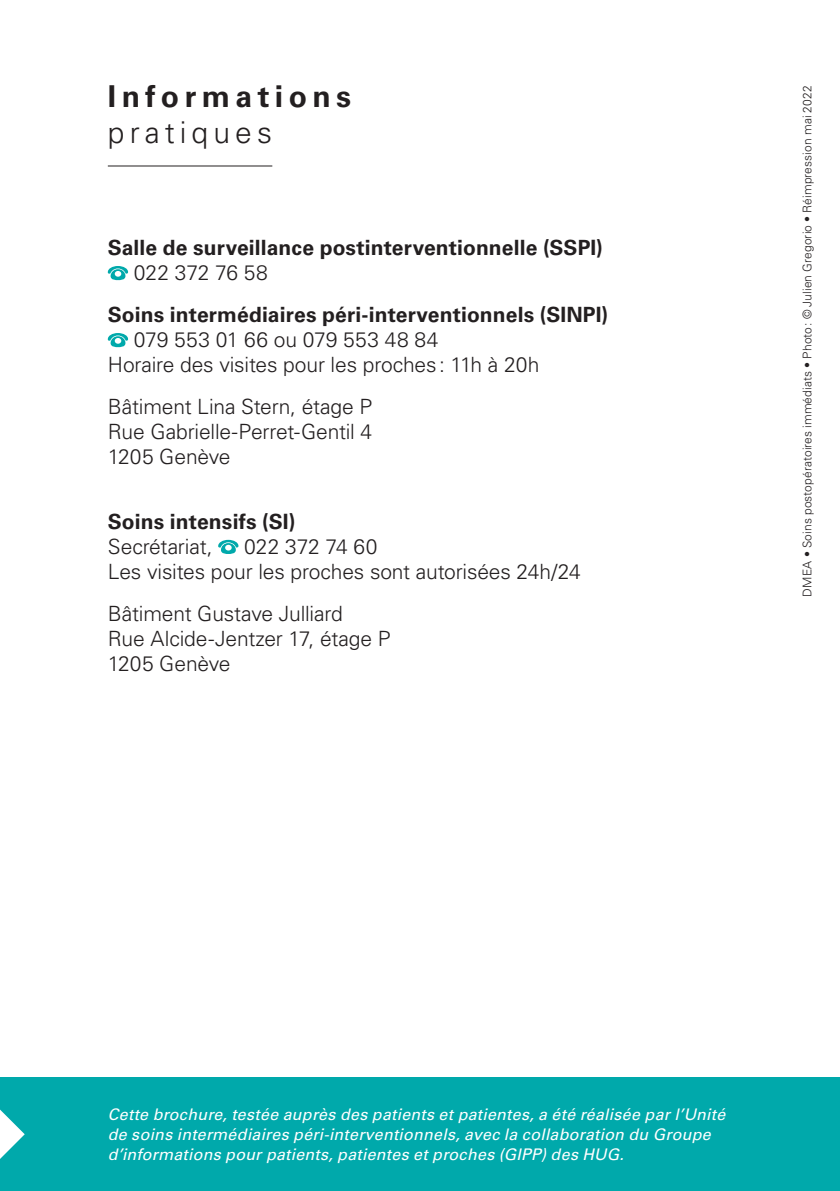
<style>
.page{position:relative;width:840px;height:1191px;background:#fff}
.page>*{position:absolute;margin:0;border:0;box-sizing:border-box;transform-origin:0 0}
.t1{font:700 30px "Univers LT Std";letter-spacing:.18em;color:#231f20}
.t2{font:300 30px "Univers LT Std";letter-spacing:.17em;color:#231f20}
.t3{font:300 21px/25px "Univers LT Std";letter-spacing:-.01em;color:#231f20}
.t4{font:700 21px "Univers LT Std";letter-spacing:.005em;color:#231f20}
.t5{font:italic 16px/20px "Univers LT Std";letter-spacing:.015em;color:#fff}
.t6{font:300 12px "Univers LT Std";letter-spacing:.01em;color:#231f20}
</style>
<div class="page">
<svg style="left:108px;top:266px;width:20px;height:14px"></svg>
<svg style="left:108px;top:333px;width:20px;height:14px"></svg>
<svg style="left:218px;top:540px;width:20px;height:14px"></svg>
<hr style="left:108px;top:165px;width:164px;height:1px;background:#231f20">
<div style="left:0;top:1077px;width:839px;height:114px;background:#00a9ab"></div>
<svg style="left:0;top:1109px;width:25px;height:50px"></svg>
<h1 class="t1" style="left:108px;top:79px;width:245px">Informations</h1>
<h1 class="t2" style="left:108px;top:114px;width:166px">pratiques</h1>
<p class="t4" style="left:108px;top:235px;width:496px">Salle de surveillance postinterventionnelle (SSPI)</p>
<p class="t3" style="left:134px;top:260px;width:135px">022 372 76 58</p>
<p class="t4" style="left:108px;top:302px;width:501px">Soins intermédiaires péri-interventionnels (SINPI)</p>
<p class="t3" style="left:108px;top:327px;width:433px;text-indent:26px">079 553 01 66 ou 079 553 48 84<br>Horaire des visites pour les proches: 11h à 20h</p>
<p class="t3" style="left:108px;top:394px;width:266px;text-align:justify">Bâtiment Lina Stern, étage P Rue Gabrielle-Perret-Gentil 4<br>1205 Genève</p>
<p class="t4" style="left:108px;top:509px;width:189px">Soins intensifs (SI)</p>
<p class="t3" style="left:108px;top:534px;width:106px">Secrétariat,</p>
<p class="t3" style="left:108px;top:534px;width:474px;text-indent:136px">022 372 74 60<br>Les visites pour les proches sont autorisées 24h/24</p>
<p class="t3" style="left:108px;top:601px;width:284px">Bâtiment Gustave Julliard<br>Rue Alcide-Jentzer 17, étage P<br>1205 Genève</p>
<p class="t6" style="left:799px;top:597px;width:513px;rotate:-90deg">DMEA • Soins postopératoires immédiats • Photo: © Julien Gregorio • Réimpression mai 2022</p>
<p class="t5" style="left:108px;top:1104px;width:618px">Cette brochure, testée auprès des patients et patientes, a été réalisée par l’Unité de soins intermédiaires péri-interventionnels, avec la collaboration du Groupe d’informations pour patients, patientes et proches (GIPP) des HUG.</p>
</div>
